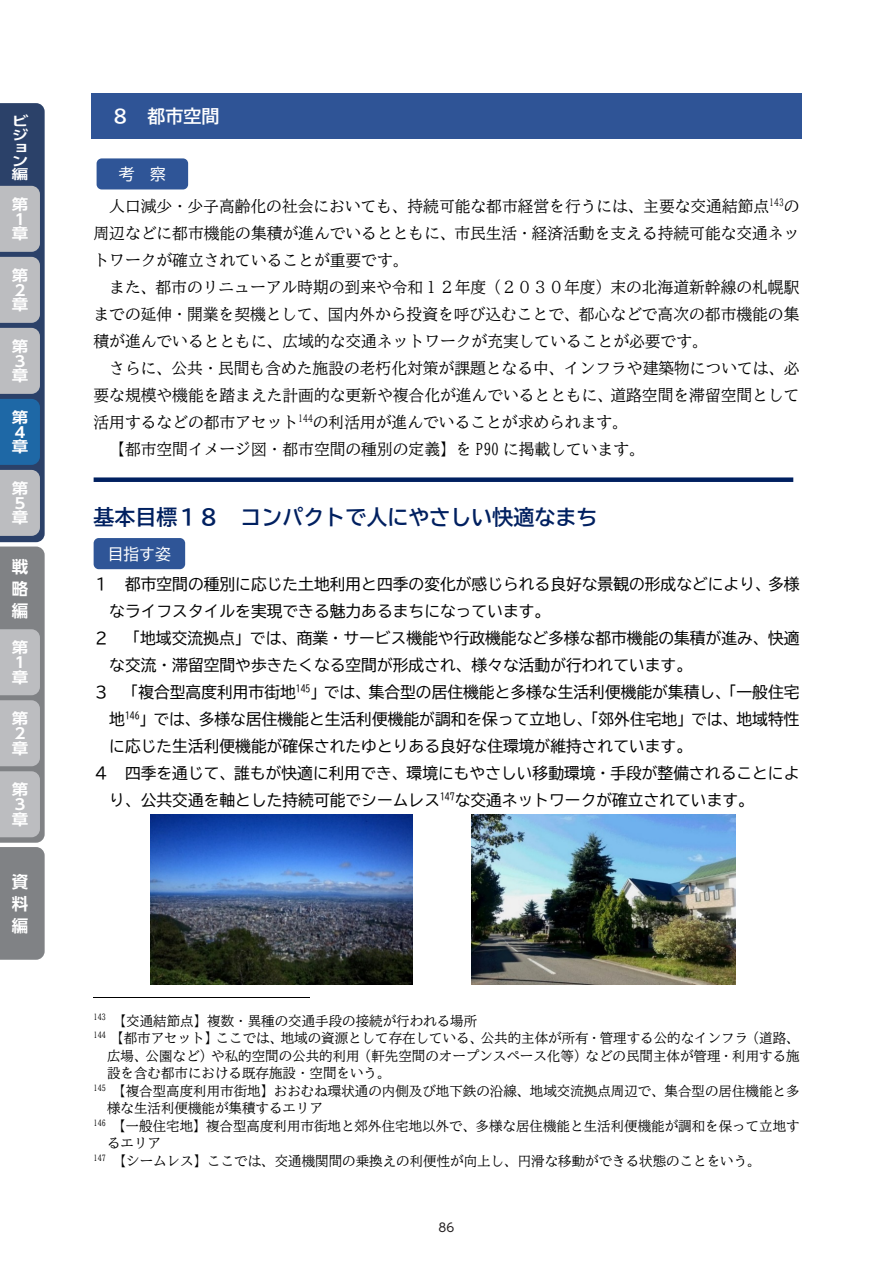
<style>
.page{position:relative;width:893px;height:1263px;background:#fff}
.page>*{position:absolute;margin:0;border:0;box-sizing:border-box;transform-origin:0 0}
.t1{font:21px "BIZ UD Gothic Bold";color:#002060}
.t2{font:18px "BIZ UD Gothic Bold";color:#fff}
.t3{font:700 16.5px/22px "UD Shin Go Pro De";color:#fff;text-align:justify}
.t4{font:15.75px/27px "BIZ UD Mincho Medium";color:#000;text-align:justify}
.t5{font:15.75px "BIZ UD Gothic";color:#000}
.t6{font:15.75px "BIZ UD Gothic";color:#fff}
.t7{font:15.75px "Yu Mincho";color:#000}
.t8{font:700 14.85px/14.9px "UD Shin Go Pro De";color:#fff;scale:1.11 1}
.t9{font:13.5px "BIZ UD Mincho Medium";color:#000}
.t10{font:700 13.2px/13.2px "UD Shin Go Pro De";color:#fff;scale:1.25 1}
.t11{font:12px "UD Shin Go Pro";color:#231f20}
</style>
<div class="page">
<div style="left:91px;top:94px;width:711px;height:45px;background:#2f5496"></div>
<hr style="left:94px;top:997px;width:216px;height:1px;background:#000">
<div style="left:94px;top:538px;width:91px;height:31px;background:#2f5597;border-radius:5px"></div>
<div style="left:94px;top:477px;width:699px;height:5px;background:#002060"></div>
<img style="left:471px;top:814px;width:265px;height:171px">
<div style="left:97px;top:158px;width:91px;height:31px;background:#2f5597;border-radius:5px"></div>
<img style="left:150px;top:814px;width:262px;height:171px">
<svg style="left:0;top:103px;width:45px;height:857px;background:#8e98a4"></svg>
<p class="t10" style="left:12px;top:114px;width:15px">ビジョン編</p>
<p class="t8" style="left:12px;top:196px;width:16px">第<br>１章</p>
<p class="t8" style="left:12px;top:267px;width:16px">第<br>２章</p>
<p class="t8" style="left:12px;top:338px;width:16px">第<br>３章</p>
<p class="t8" style="left:12px;top:409px;width:16px">第<br>４章</p>
<p class="t8" style="left:12px;top:480px;width:16px">第<br>５章</p>
<p class="t3" style="left:12px;top:555px;width:18px">戦略編</p>
<p class="t8" style="left:12px;top:639px;width:16px">第<br>１章</p>
<p class="t8" style="left:12px;top:710px;width:16px">第<br>２章</p>
<p class="t8" style="left:12px;top:781px;width:16px">第<br>３章</p>
<p class="t3" style="left:12px;top:870px;width:18px">資料編</p>
<p class="t2" style="left:112px;top:107px;width:110px">８ 都市空間</p>
<p class="t6" style="left:119px;top:167px;width:49px">考 察</p>
<p class="t4" style="left:94px;top:193px;width:708px;text-indent:16px">人口減少・少子高齢化の社会においても、持続可能な都市経営を行うには、主要な交通結節点<sup>143</sup>の周辺などに都市機能の集積が進んでいるとともに、市民生活・経済活動を支える持続可能な交通ネットワークが確立されていることが重要です。</p>
<p class="t4" style="left:94px;top:274px;width:707px;text-indent:16px">また、都市のリニューアル時期の到来や令和１２年度（２０３０年度）末の北海道新幹線の札幌駅までの延伸・開業を契機として、国内外から投資を呼び込むことで、都心などで高次の都市機能の集積が進んでいるとともに、広域的な交通ネットワークが充実していることが必要です。</p>
<p class="t4" style="left:109px;top:355px;width:692px">さらに、公共・民間も含めた施設の老朽化対策が課題となる中、インフラや建築物については、必</p>
<p class="t4" style="left:94px;top:382px;width:707px">要な規模や機能を踏まえた計画的な更新や複合化が進んでいるとともに、道路空間を滞留空間として</p>
<p class="t4" style="left:94px;top:409px;width:536px">活用するなどの都市アセット<sup>144</sup>の利活用が進んでいることが求められます。</p>
<p class="t4" style="left:109px;top:436px;width:537px">【都市空間イメージ図・都市空間の種別の定義】を P90 に掲載しています。</p>
<h1 class="t1" style="left:94px;top:506px;width:505px">基本目標１８ コンパクトで人にやさしい快適なまち</h1>
<p class="t6" style="left:108px;top:546px;width:65px">目指す姿</p>
<p class="t5" style="left:94px;top:576px;width:707px">１ 都市空間の種別に応じた土地利用と四季の変化が感じられる良好な景観の形成などにより、多様</p>
<p class="t5" style="left:109px;top:603px;width:443px">なライフスタイルを実現できる魅力あるまちになっています。</p>
<p class="t5" style="left:94px;top:630px;width:708px">２ 「地域交流拠点」では、商業・サービス機能や行政機能など多様な都市機能の集積が進み、快適</p>
<p class="t5" style="left:109px;top:657px;width:584px">な交流・滞留空間や歩きたくなる空間が形成され、様々な活動が行われています。</p>
<p class="t5" style="left:94px;top:684px;width:707px">３ 「複合型高度利用市街地<sup>145</sup>」では、集合型の居住機能と多様な生活利便機能が集積し、「一般住宅</p>
<p class="t5" style="left:109px;top:711px;width:692px">地<sup>146</sup>」では、多様な居住機能と生活利便機能が調和を保って立地し、「郊外住宅地」では、地域特性</p>
<p class="t5" style="left:109px;top:738px;width:584px">に応じた生活利便機能が確保されたゆとりある良好な住環境が維持されています。</p>
<p class="t5" style="left:94px;top:765px;width:707px">４ 四季を通じて、誰もが快適に利用でき、環境にもやさしい移動環境・手段が整備されることによ</p>
<p class="t5" style="left:109px;top:792px;width:646px">り、公共交通を軸とした持続可能でシームレス<sup>147</sup>な交通ネットワークが確立されています。</p>
<p class="t9" style="left:94px;top:1013px;width:385px"><sup>143</sup> 【交通結節点】複数・異種の交通手段の接続が行われる場所</p>
<p class="t9" style="left:94px;top:1031px;width:708px"><sup>144</sup> 【都市アセット】ここでは、地域の資源として存在している、公共的主体が所有・管理する公的なインフラ（道路、</p>
<p class="t9" style="left:107px;top:1049px;width:694px">広場、公園など）や私的空間の公共的利用（軒先空間のオープンスペース化等）などの民間主体が管理・利用する施</p>
<p class="t9" style="left:107px;top:1066px;width:285px">設を含む都市における既存施設・空間をいう。</p>
<p class="t9" style="left:94px;top:1084px;width:707px"><sup>145</sup> 【複合型高度利用市街地】おおむね環状通の内側及び地下鉄の沿線、地域交流拠点周辺で、集合型の居住機能と多</p>
<p class="t9" style="left:107px;top:1101px;width:218px">様な生活利便機能が集積するエリア</p>
<p class="t9" style="left:94px;top:1119px;width:708px"><sup>146</sup> 【一般住宅地】複合型高度利用市街地と郊外住宅地以外で、多様な居住機能と生活利便機能が調和を保って立地す</p>
<p class="t9" style="left:107px;top:1136px;width:56px">るエリア</p>
<p class="t9" style="left:94px;top:1154px;width:669px"><sup>147</sup> 【シームレス】ここでは、交通機関間の乗換えの利便性が向上し、円滑な移動ができる状態のことをいう。</p>
<p class="t7" style="left:438px;top:1209px;width:19px">87</p>
<p class="t11" style="left:439px;top:1218px;width:17px">86</p>
</div>
